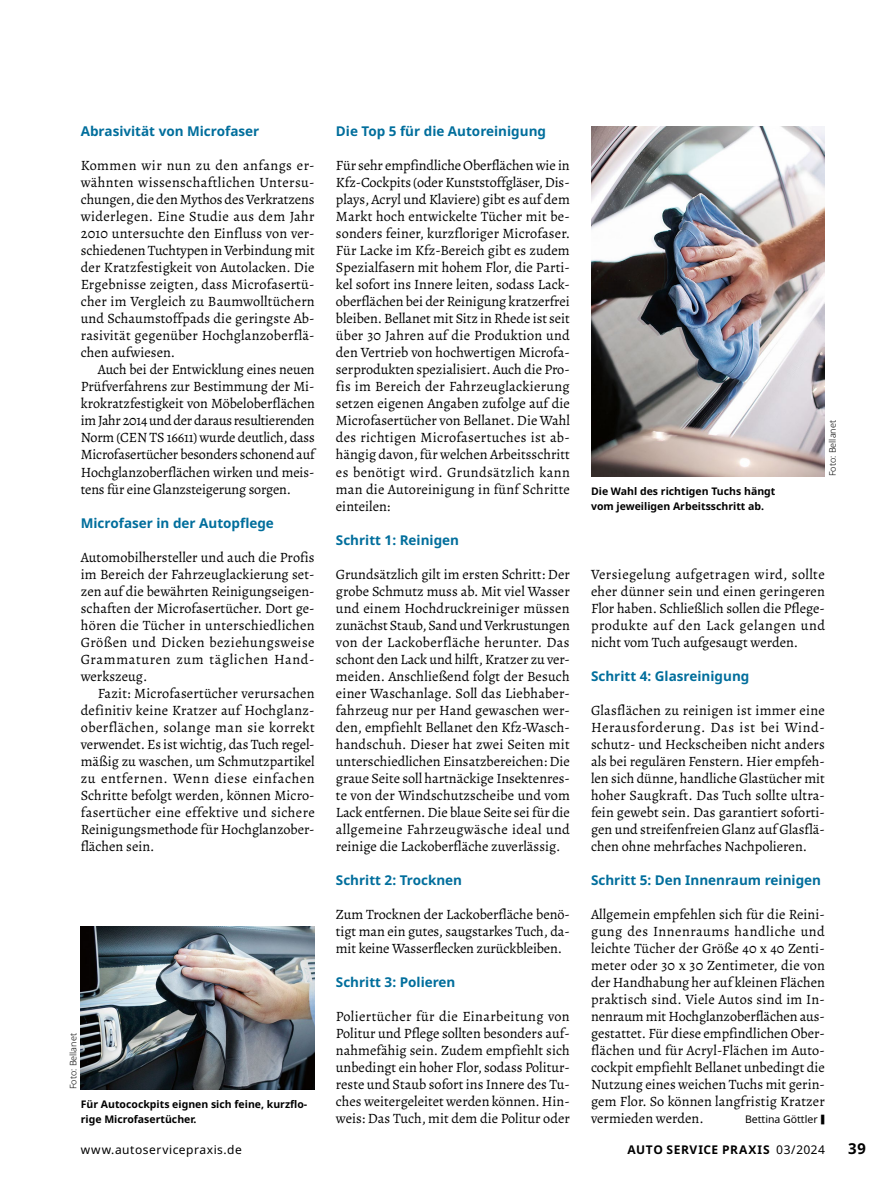
<style>
.page{position:relative;width:893px;height:1187px;background:#fff}
.page>*{position:absolute;margin:0;border:0;box-sizing:border-box;transform-origin:0 0}
.Para_GT{font:32.7px "Alegreya";color:#000;scale:.33 1}
.t1{font:700 15px "Noto Sans";color:#000}
.Para_GT-2{font:14.25px/17px "Alegreya";color:#000;text-align:justify}
.Para_GT_Einzug{font:14.25px/17px "Alegreya";letter-spacing:-.005em;color:#000;text-align:justify}
.SectionHeading_1_Zwiti{font:700 13.5px "Noto Sans";color:#006e9c}
.t2{font:12px "Noto Sans";letter-spacing:.04em;color:#000}
.t3{font:700 12px "Noto Sans";letter-spacing:.05em;color:#000}
.Image_Caption_Biti_Schwarz{font:700 10.5px/15px "Noto Sans";color:#000}
.Para_GT-3{font:10.5px "Noto Sans";color:#000}
.Image_Source_Bildquelle_links{font:300 9px "Noto Sans";color:#000}
.s1{font-weight:400}
</style>
<div class="page">
<img style="left:81px;top:926px;width:234px;height:163px">
<img style="left:591px;top:126px;width:234px;height:350px">
<p class="SectionHeading_1_Zwiti" style="left:81px;top:124px;width:180px">Abrasivität von Microfaser</p>
<p class="Para_GT-2" style="left:81px;top:157px;width:235px">Kommen wir nun zu den anfangs er&shy;wähnten wissenschaftlichen Untersu&shy;chungen, die den Mythos des Verkratzens widerlegen. Eine Studie aus dem Jahr 2010 untersuchte den Einfluss von ver&shy;schiedenen Tuchtypen in Verbindung mit der Kratzfestigkeit von Autolacken. Die Ergebnisse zeigten, dass Microfasertü&shy;cher im Vergleich zu Baumwolltüchern und Schaumstoffpads die geringste Ab&shy;rasivität gegenüber Hochglanzoberflä&shy;chen aufwiesen.</p>
<p class="Para_GT_Einzug" style="left:81px;top:361px;width:236px;text-indent:17px">Auch bei der Entwicklung eines neuen Prüfverfahrens zur Bestimmung der Mi&shy;krokratzfestigkeit von Möbeloberflächen im Jahr 2014 und der daraus resultierenden Norm (CEN TS 16611) wurde deutlich, dass Microfasertücher besonders schonend auf Hochglanzoberflächen wirken und meis&shy;tens für eine Glanzsteigerung sorgen.</p>
<p class="SectionHeading_1_Zwiti" style="left:81px;top:515px;width:195px">Microfaser in der Autopflege</p>
<p class="Para_GT-2" style="left:81px;top:548px;width:235px">Automobilhersteller und auch die Profis im Bereich der Fahrzeuglackierung set&shy;zen auf die bewährten Reinigungseigen&shy;schaften der Microfasertücher. Dort ge&shy;hören die Tücher in unterschiedlichen Größen und Dicken beziehungsweise Grammaturen zum täglichen Hand&shy;werkszeug.</p>
<p class="Para_GT_Einzug" style="left:81px;top:684px;width:236px;text-indent:17px">Fazit: Microfasertücher verursachen definitiv keine Kratzer auf Hochglanz&shy;oberflächen, solange man sie korrekt verwendet. Es ist wichtig, das Tuch regel&shy;mäßig zu waschen, um Schmutzpartikel zu entfernen. Wenn diese einfachen Schritte befolgt werden, können Micro&shy;fasertücher eine effektive und sichere Reinigungsmethode für Hochglanzober&shy;flächen sein.</p>
<p class="Image_Source_Bildquelle_links" style="left:68px;top:1089px;width:57px;rotate:-90deg">Foto: Bellanet</p>
<p class="Image_Caption_Biti_Schwarz" style="left:81px;top:1096px;width:228px">Für Autocockpits eignen sich feine, kurzflo&shy;rige Microfasertücher.</p>
<p class="SectionHeading_1_Zwiti" style="left:336px;top:124px;width:212px">Die Top 5 für die Autoreinigung</p>
<p class="Para_GT-2" style="left:336px;top:157px;width:236px">Für sehr empfindliche Oberflächen wie in Kfz-Cockpits (oder Kunststoffgläser, Dis&shy;plays, Acryl und Klaviere) gibt es auf dem Markt hoch entwickelte Tücher mit be&shy;sonders feiner, kurzfloriger Microfaser.<br>Für Lacke im Kfz-Bereich gibt es zudem Spezialfasern mit hohem Flor, die Parti&shy;kel sofort ins Innere leiten, sodass Lack&shy;oberflächen bei der Reinigung kratzerfrei bleiben. Bellanet mit Sitz in Rhede ist seit über 30 Jahren auf die Produktion und den Vertrieb von hochwertigen Microfa&shy;serprodukten spezialisiert. Auch die Pro&shy;fis im Bereich der Fahrzeuglackierung setzen eigenen Angaben zufolge auf die Microfasertücher von Bellanet. Die Wahl des richtigen Microfasertuches ist ab&shy;hängig davon, für welchen Arbeitsschritt es benötigt wird. Grundsätzlich kann man die Autoreinigung in fünf Schritte einteilen:</p>
<p class="SectionHeading_1_Zwiti" style="left:336px;top:532px;width:125px">Schritt 1: Reinigen</p>
<p class="Para_GT-2" style="left:336px;top:565px;width:236px">Grundsätzlich gilt im ersten Schritt: Der grobe Schmutz muss ab. Mit viel Wasser und einem Hochdruckreiniger müssen zunächst Staub, Sand und Verkrustungen von der Lackoberfläche herunter. Das schont den Lack und hilft, Kratzer zu ver&shy;meiden. Anschließend folgt der Besuch einer Waschanlage. Soll das Liebhaber&shy;fahrzeug nur per Hand gewaschen wer&shy;den, empfiehlt Bellanet den Kfz-Wasch&shy;handschuh. Dieser hat zwei Seiten mit unterschiedlichen Einsatzbereichen: Die graue Seite soll hartnäckige Insektenres&shy;te von der Windschutzscheibe und vom Lack entfernen. Die blaue Seite sei für die allgemeine Fahrzeugwäsche ideal und reinige die Lackoberfläche zuverlässig.</p>
<p class="SectionHeading_1_Zwiti" style="left:336px;top:872px;width:128px">Schritt 2: Trocknen</p>
<p class="Para_GT-2" style="left:336px;top:905px;width:235px">Zum Trocknen der Lackoberfläche benö&shy;tigt man ein gutes, saugstarkes Tuch, da&shy;mit keine Wasserflecken zurückbleiben.</p>
<p class="SectionHeading_1_Zwiti" style="left:336px;top:974px;width:121px">Schritt 3: Polieren</p>
<p class="Para_GT-2" style="left:336px;top:1007px;width:235px">Poliertücher für die Einarbeitung von Politur und Pflege sollten besonders auf&shy;nahmefähig sein. Zudem empfiehlt sich unbedingt ein hoher Flor, sodass Politur&shy;reste und Staub sofort ins Innere des Tu&shy;ches weitergeleitet werden können. Hin&shy;weis: Das Tuch, mit dem die Politur oder</p>
<p class="Image_Caption_Biti_Schwarz" style="left:591px;top:484px;width:186px">Die Wahl des richtigen Tuchs hängt</p>
<p class="Image_Caption_Biti_Schwarz" style="left:591px;top:499px;width:175px">vom jeweiligen Arbeitsschritt ab.</p>
<p class="Image_Source_Bildquelle_links" style="left:827px;top:476px;width:57px;rotate:-90deg">Foto: Bellanet</p>
<p class="Para_GT-2" style="left:591px;top:565px;width:235px">Versiegelung aufgetragen wird, sollte eher dünner sein und einen geringeren Flor haben. Schließlich sollen die Pflege&shy;produkte auf den Lack gelangen und nicht vom Tuch aufgesaugt werden.</p>
<p class="SectionHeading_1_Zwiti" style="left:591px;top:668px;width:160px">Schritt 4: Glasreinigung</p>
<p class="Para_GT-2" style="left:591px;top:701px;width:235px">Glasflächen zu reinigen ist immer eine Herausforderung. Das ist bei Wind&shy;schutz- und Heckscheiben nicht anders als bei regulären Fenstern. Hier empfeh&shy;len sich dünne, handliche Glastücher mit hoher Saugkraft. Das Tuch sollte ultra&shy;fein gewebt sein. Das garantiert soforti&shy;gen und streifenfreien Glanz auf Glasflä&shy;chen ohne mehrfaches Nachpolieren.</p>
<p class="SectionHeading_1_Zwiti" style="left:591px;top:872px;width:231px">Schritt 5: Den Innenraum reinigen</p>
<p class="Para_GT-2" style="left:591px;top:905px;width:235px">Allgemein empfehlen sich für die Reini&shy;gung des Innenraums handliche und leichte Tücher der Größe 40 x 40 Zenti&shy;meter oder 30 x 30 Zentimeter, die von der Handhabung her auf kleinen Flächen praktisch sind. Viele Autos sind im In&shy;nenraum mit Hochglanzoberflächen aus&shy;gestattet. Für diese empfindlichen Ober&shy;flächen und für Acryl-Flächen im Auto&shy;cockpit empfiehlt Bellanet unbedingt die Nutzung eines weichen Tuchs mit gerin&shy;gem Flor. So können langfristig Kratzer vermieden werden.</p>
<p class="Para_GT-3" style="left:745px;top:1113px;width:74px">Bettina Göttler</p>
<p class="Para_GT" style="left:820px;top:1095px;width:15px">■</p>
<p class="t2" style="left:81px;top:1142px;width:162px">www.autoservicepraxis.de</p>
<p class="t3" style="left:628px;top:1142px;width:199px">AUTO SERVICE PRAXIS <span class="s1">03/2024</span></p>
<p class="t1" style="left:848px;top:1139px;width:19px">39</p>
</div>
